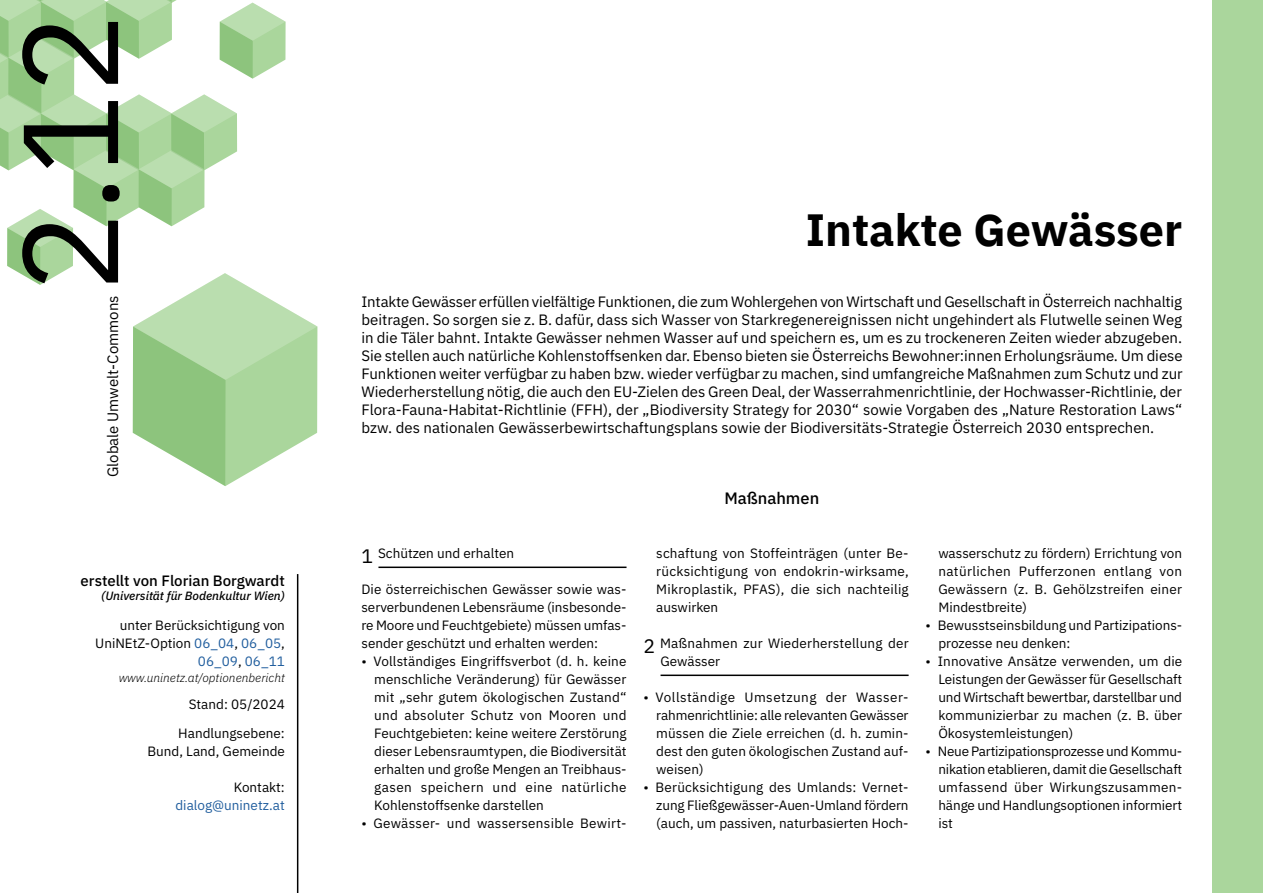
<style>
.page{position:relative;width:1263px;height:893px;background:#fff}
.page>*{position:absolute;margin:0;border:0;box-sizing:border-box;transform-origin:0 0}
.t1{font:135px "IBM Plex Sans";color:#000}
.t2{font:700 45px "IBM Plex Sans";color:#000}
.t3{font:500 16.5px "IBM Plex Sans";color:#000}
.t4{font:15px/18px "IBM Plex Sans";color:#000;text-align:justify}
.t5{font:500 15px "IBM Plex Sans";color:#000}
.t6{font:13.5px/18px "IBM Plex Sans";color:#000;text-align:justify}
.t7{font:13.5px/18px "IBM Plex Sans";letter-spacing:.02em;color:#000}
.t8{font:13.5px "IBM Plex Sans";color:#215e9e}
.t9{font:italic 500 12px "IBM Plex Sans";color:#000}
.t10{font:italic 300 12px "IBM Plex Sans";color:#000}
.s1{color:#215e9e}
.s2{font-size:19.5px}
</style>
<div class="page">
<div style="left:1212px;top:0;width:51px;height:893px;background:#aad69c"></div>
<hr style="left:297px;top:574px;width:1px;height:319px;background:#000">
<svg style="left:0;top:0;width:317px;height:486px"></svg>
<hr style="left:378px;top:567px;width:248px;height:1px;background:#000">
<hr style="left:660px;top:675px;width:249px;height:1px;background:#000">
<h1 class="t1" style="left:-33px;top:293px;width:281px;rotate:-90deg">2.12</h1>
<p class="t4" style="left:103px;top:477px;width:183px;rotate:-90deg">Globale Umwelt-Commons</p>
<p class="t5" style="left:81px;top:569px;width:206px">erstellt von Florian Borgwardt</p>
<p class="t9" style="left:101px;top:586px;width:185px">(Universität für Bodenkultur Wien)</p>
<p class="t6" style="left:95px;top:615px;width:191px;text-align:right">unter Berücksichtigung von<br>UniNEtZ-Option <span class="s1">06_04</span>, <span class="s1">06_05</span>,<br><span class="s1">06_09</span>, <span class="s1">06_11</span></p>
<p class="t10" style="left:119px;top:668px;width:168px">www.uninetz.at/optionenbericht</p>
<p class="t6" style="left:178px;top:688px;width:108px;line-height:29.2px;text-align:right">Stand: 05/2024<br>Handlungsebene:</p>
<p class="t6" style="left:147px;top:741px;width:139px">Bund, Land, Gemeinde</p>
<p class="t6" style="left:234px;top:777px;width:53px">Kontakt:</p>
<p class="t8" style="left:175px;top:795px;width:111px">dialog@uninetz.at</p>
<h2 class="t2" style="left:806px;top:195px;width:378px">Intakte Gewässer</h2>
<p class="t4" style="left:361px;top:291px;width:823px">Intakte Gewässer erfüllen vielfältige Funktionen, die zum Wohlergehen von Wirtschaft und Gesellschaft in Österreich nachhaltig beitragen. So sorgen sie z. B. dafür, dass sich Wasser von Starkregenereignissen nicht ungehindert als Flutwelle seinen Weg in die Täler bahnt. Intakte Gewässer nehmen Wasser auf und speichern es, um es zu trockeneren Zeiten wieder abzugeben.<br>Sie stellen auch natürliche Kohlenstoffsenken dar. Ebenso bieten sie Österreichs Bewohner:innen Erholungsräume. Um diese Funktionen weiter verfügbar zu haben bzw. wieder verfügbar zu machen, sind umfangreiche Maßnahmen zum Schutz und zur Wiederherstellung nötig, die auch den EU-Zielen des Green Deal, der Wasserrahmenrichtlinie, der Hochwasser-Richtlinie, der Flora-Fauna-Habitat-Richtlinie (FFH), der „Biodiversity Strategy for 2030“ sowie Vorgaben des „Nature Restoration Laws“ bzw. des nationalen Gewässerbewirtschaftungsplans sowie der Biodiversitäts-Strategie Österreich 2030 entsprechen.</p>
<p class="t6" style="left:361px;top:543px;width:154px"><span class="s2">1</span> Schützen und erhalten</p>
<p class="t6" style="left:361px;top:579px;width:267px">Die österreichischen Gewässer sowie was&shy;serverbundenen Lebensräume (insbesonde&shy;re Moore und Feuchtgebiete) müssen umfas&shy;sender geschützt und erhalten werden:</p>
<p class="t6" style="left:374px;top:651px;width:254px;text-indent:-13px">• Vollständiges Eingriffsverbot (d. h. keine menschliche Veränderung) für Gewässer mit „sehr gutem ökologischen Zustand“ und absoluter Schutz von Mooren und Feuchtgebieten: keine weitere Zerstörung dieser Lebensraumtypen, die Biodiversität erhalten und große Mengen an Treibhaus&shy;gasen speichern und eine natürliche Kohlenstoffsenke darstellen</p>
<p class="t7" style="left:361px;top:813px;width:265px">• Gewässer- und wassersensible Bewirt-</p>
<p class="t3" style="left:724px;top:485px;width:96px">Maßnahmen</p>
<p class="t7" style="left:656px;top:543px;width:254px">schaftung von Stoffeinträgen (unter Be&shy;rücksichtigung von endokrin-wirksame, Mikroplastik, PFAS), die sich nachteilig auswirken</p>
<p class="t6" style="left:660px;top:633px;width:250px;text-indent:-17px"><span class="s2">2</span> Maßnahmen zur Wiederherstellung der<br>Gewässer</p>
<p class="t6" style="left:656px;top:687px;width:254px;text-align:left;text-indent:-13px">• Vollständige Umsetzung der Wasser&shy;rahmenrichtlinie: alle relevanten Gewässer müssen die Ziele erreichen (d. h. zumin&shy;dest den guten ökologischen Zustand auf&shy;weisen)</p>
<p class="t6" style="left:656px;top:777px;width:254px;text-align:left;text-indent:-13px">• Berücksichtigung des Umlands: Vernet&shy;zung Fließgewässer-Auen-Umland fördern (auch, um passiven, naturbasierten Hoch-</p>
<p class="t6" style="left:938px;top:543px;width:245px">wasserschutz zu fördern) Errichtung von natürlichen Pufferzonen entlang von Gewässern (z. B. Gehölzstreifen einer Mindestbreite)</p>
<p class="t6" style="left:938px;top:615px;width:243px;text-indent:-13px">• Bewusstseinsbildung und Partizipations&shy;prozesse neu denken:</p>
<p class="t6" style="left:938px;top:651px;width:245px;text-indent:-13px">• Innovative Ansätze verwenden, um die Leistungen der Gewässer für Gesellschaft und Wirtschaft bewertbar, darstellbar und kommunizierbar zu machen (z. B. über Ökosystemleistungen)</p>
<p class="t6" style="left:938px;top:741px;width:245px;text-indent:-13px">• Neue Partizipationsprozesse und Kommu&shy;nikation etablieren, damit die Gesellschaft umfassend über Wirkungszusammen&shy;hänge und Handlungsoptionen informiert ist</p>
</div>
